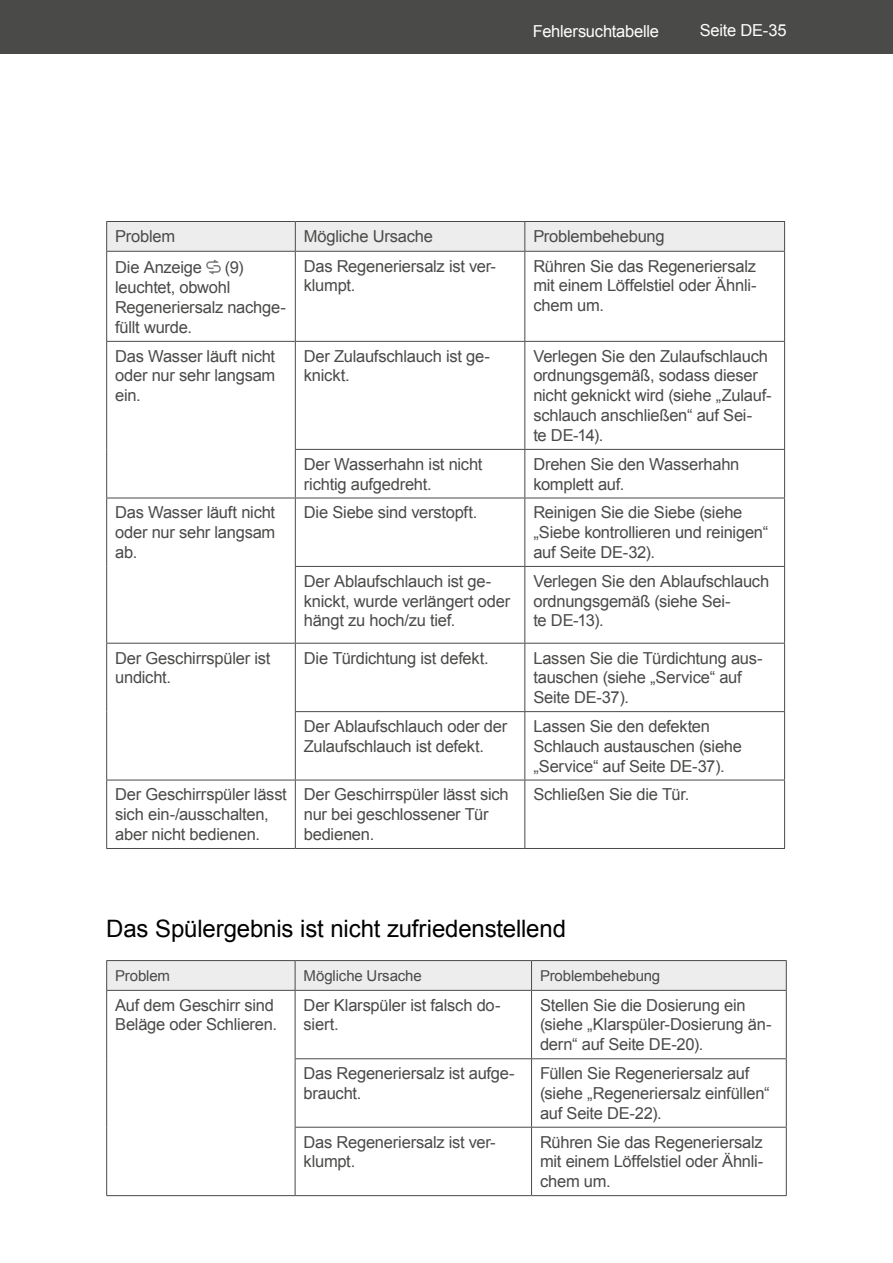
<style>
.page{position:relative;width:893px;height:1263px;background:#fff}
.page>*{position:absolute;margin:0;border:0;box-sizing:border-box;transform-origin:0 0}
.t1{font:24px "Arial";letter-spacing:-.005em;color:#000}
.t2{font:16.5px/19.8px "Arial";letter-spacing:-.015em;color:#4a4a49}
.t3{font:16.5px "Arial";letter-spacing:-.015em;color:#fff}
.t4{font:15px "Arial";letter-spacing:-.01em;color:#4a4a49}
</style>
<div class="page">
<div style="left:0;top:0;width:893px;height:54px;background:#4a4a49"></div>
<hr style="left:295px;top:252px;width:1px;height:89px;background:#4a4a49">
<hr style="left:524px;top:252px;width:1px;height:89px;background:#4a4a49">
<hr style="left:106px;top:341px;width:189px;height:1px;background:#4a4a49">
<hr style="left:295px;top:341px;width:230px;height:1px;background:#4a4a49">
<hr style="left:295px;top:342px;width:1px;height:107px;background:#4a4a49">
<hr style="left:525px;top:341px;width:260px;height:1px;background:#4a4a49">
<hr style="left:524px;top:342px;width:1px;height:107px;background:#4a4a49">
<hr style="left:295px;top:449px;width:230px;height:1px;background:#4a4a49">
<hr style="left:295px;top:450px;width:1px;height:48px;background:#4a4a49">
<hr style="left:525px;top:449px;width:260px;height:1px;background:#4a4a49">
<hr style="left:524px;top:450px;width:1px;height:48px;background:#4a4a49">
<hr style="left:106px;top:498px;width:189px;height:1px;background:#4a4a49">
<hr style="left:295px;top:498px;width:230px;height:1px;background:#4a4a49">
<hr style="left:295px;top:498px;width:1px;height:68px;background:#4a4a49">
<hr style="left:525px;top:498px;width:260px;height:1px;background:#4a4a49">
<hr style="left:524px;top:498px;width:1px;height:68px;background:#4a4a49">
<hr style="left:295px;top:566px;width:230px;height:1px;background:#4a4a49">
<hr style="left:295px;top:567px;width:1px;height:76px;background:#4a4a49">
<hr style="left:525px;top:566px;width:260px;height:1px;background:#4a4a49">
<hr style="left:524px;top:567px;width:1px;height:76px;background:#4a4a49">
<hr style="left:106px;top:643px;width:189px;height:1px;background:#4a4a49">
<hr style="left:295px;top:643px;width:230px;height:1px;background:#4a4a49">
<hr style="left:295px;top:643px;width:1px;height:68px;background:#4a4a49">
<hr style="left:525px;top:643px;width:260px;height:1px;background:#4a4a49">
<hr style="left:524px;top:643px;width:1px;height:68px;background:#4a4a49">
<hr style="left:295px;top:711px;width:230px;height:1px;background:#4a4a49">
<hr style="left:295px;top:712px;width:1px;height:68px;background:#4a4a49">
<hr style="left:525px;top:711px;width:260px;height:1px;background:#4a4a49">
<hr style="left:524px;top:712px;width:1px;height:68px;background:#4a4a49">
<hr style="left:106px;top:780px;width:189px;height:1px;background:#4a4a49">
<hr style="left:295px;top:780px;width:230px;height:1px;background:#4a4a49">
<hr style="left:295px;top:780px;width:1px;height:68px;background:#4a4a49">
<hr style="left:525px;top:780px;width:260px;height:1px;background:#4a4a49">
<hr style="left:524px;top:780px;width:1px;height:68px;background:#4a4a49">
<hr style="left:106px;top:848px;width:189px;height:1px;background:#4a4a49">
<hr style="left:295px;top:848px;width:230px;height:1px;background:#4a4a49">
<hr style="left:525px;top:848px;width:260px;height:1px;background:#4a4a49">
<hr style="left:295px;top:251px;width:230px;height:1px;background:#4a4a49">
<hr style="left:525px;top:251px;width:260px;height:1px;background:#4a4a49">
<svg style="left:106px;top:221px;width:679px;height:30px;background:#e5e5e5"></svg>
<hr style="left:106px;top:251px;width:189px;height:1px;background:#4a4a49">
<hr style="left:106px;top:252px;width:1px;height:89px;background:#4a4a49">
<hr style="left:784px;top:252px;width:1px;height:89px;background:#4a4a49">
<hr style="left:106px;top:342px;width:1px;height:107px;background:#4a4a49">
<hr style="left:784px;top:342px;width:1px;height:107px;background:#4a4a49">
<hr style="left:106px;top:449px;width:1px;height:49px;background:#4a4a49">
<hr style="left:784px;top:450px;width:1px;height:48px;background:#4a4a49">
<hr style="left:106px;top:498px;width:1px;height:68px;background:#4a4a49">
<hr style="left:784px;top:498px;width:1px;height:68px;background:#4a4a49">
<hr style="left:106px;top:566px;width:1px;height:77px;background:#4a4a49">
<hr style="left:784px;top:567px;width:1px;height:76px;background:#4a4a49">
<hr style="left:106px;top:643px;width:1px;height:69px;background:#4a4a49">
<hr style="left:784px;top:643px;width:1px;height:68px;background:#4a4a49">
<hr style="left:106px;top:712px;width:1px;height:68px;background:#4a4a49">
<hr style="left:784px;top:712px;width:1px;height:68px;background:#4a4a49">
<hr style="left:106px;top:780px;width:1px;height:68px;background:#4a4a49">
<hr style="left:784px;top:780px;width:1px;height:68px;background:#4a4a49">
<svg style="left:206px;top:260px;width:15px;height:14px"></svg>
<hr style="left:295px;top:991px;width:1px;height:67px;background:#4a4a49">
<hr style="left:531px;top:991px;width:1px;height:67px;background:#4a4a49">
<hr style="left:295px;top:1058px;width:236px;height:1px;background:#4a4a49">
<hr style="left:295px;top:1059px;width:1px;height:68px;background:#4a4a49">
<hr style="left:531px;top:1058px;width:256px;height:1px;background:#4a4a49">
<hr style="left:531px;top:1059px;width:1px;height:68px;background:#4a4a49">
<hr style="left:295px;top:1127px;width:236px;height:1px;background:#4a4a49">
<hr style="left:295px;top:1127px;width:1px;height:68px;background:#4a4a49">
<hr style="left:531px;top:1127px;width:256px;height:1px;background:#4a4a49">
<hr style="left:531px;top:1127px;width:1px;height:68px;background:#4a4a49">
<hr style="left:295px;top:1195px;width:236px;height:1px;background:#4a4a49">
<hr style="left:531px;top:1195px;width:256px;height:1px;background:#4a4a49">
<hr style="left:106px;top:1195px;width:189px;height:1px;background:#4a4a49">
<svg style="left:106px;top:960px;width:681px;height:30px;background:#e5e5e5"></svg>
<hr style="left:106px;top:990px;width:189px;height:1px;background:#4a4a49">
<hr style="left:295px;top:990px;width:236px;height:1px;background:#4a4a49">
<hr style="left:531px;top:990px;width:256px;height:1px;background:#4a4a49">
<hr style="left:106px;top:991px;width:1px;height:68px;background:#4a4a49">
<hr style="left:786px;top:991px;width:1px;height:67px;background:#4a4a49">
<hr style="left:106px;top:1059px;width:1px;height:68px;background:#4a4a49">
<hr style="left:786px;top:1059px;width:1px;height:68px;background:#4a4a49">
<hr style="left:106px;top:1127px;width:1px;height:68px;background:#4a4a49">
<hr style="left:786px;top:1127px;width:1px;height:68px;background:#4a4a49">
<p class="t3" style="left:533px;top:21px;width:128px">Fehlersuchtabelle</p>
<p class="t3" style="left:700px;top:20px;width:88px">Seite DE-35</p>
<p class="t2" style="left:115px;top:227px;width:61px">Problem</p>
<p class="t2" style="left:304px;top:227px;width:131px">Mögliche Ursache</p>
<p class="t2" style="left:533px;top:227px;width:133px">Problembehebung</p>
<p class="t2" style="left:115px;top:258px;width:88px">Die Anzeige</p>
<p class="t2" style="left:115px;top:258px;width:172px;text-indent:110px">(9) leuchtet, obwohl<br>Regeneriersalz nachge&shy;füllt wurde.</p>
<p class="t2" style="left:304px;top:256px;width:194px">Das Regeneriersalz ist ver&shy;klumpt.</p>
<p class="t2" style="left:533px;top:256px;width:225px;text-align:justify">Rühren Sie das Regeneriersalz mit einem Löffelstiel oder Ähnli&shy;chem um.</p>
<p class="t2" style="left:115px;top:346px;width:162px;text-align:justify">Das Wasser läuft nicht oder nur sehr langsam ein.</p>
<p class="t2" style="left:304px;top:346px;width:188px">Der Zulaufschlauch ist ge&shy;knickt.</p>
<p class="t2" style="left:533px;top:346px;width:240px">Verlegen Sie den Zulaufschlauch ordnungsgemäß, sodass dieser nicht geknickt wird (siehe „Zulauf&shy;schlauch anschließen“ auf Sei-<br>te DE-14).</p>
<p class="t2" style="left:304px;top:454px;width:180px">Der Wasserhahn ist nicht richtig aufgedreht.</p>
<p class="t2" style="left:533px;top:454px;width:208px">Drehen Sie den Wasserhahn komplett auf.</p>
<p class="t2" style="left:115px;top:503px;width:162px;text-align:justify">Das Wasser läuft nicht oder nur sehr langsam ab.</p>
<p class="t2" style="left:304px;top:503px;width:175px">Die Siebe sind verstopft.</p>
<p class="t2" style="left:533px;top:503px;width:236px">Reinigen Sie die Siebe (siehe „Siebe kontrollieren und reinigen“ auf Seite DE-32).</p>
<p class="t2" style="left:304px;top:571px;width:208px">Der Ablaufschlauch ist ge&shy;knickt, wurde verlängert oder hängt zu hoch/zu tief.</p>
<p class="t2" style="left:533px;top:571px;width:237px">Verlegen Sie den Ablaufschlauch ordnungsgemäß (siehe Sei-<br>te DE-13).</p>
<p class="t2" style="left:115px;top:648px;width:157px">Der Geschirrspüler ist undicht.</p>
<p class="t2" style="left:304px;top:648px;width:186px">Die Türdichtung ist defekt.</p>
<p class="t2" style="left:533px;top:648px;width:231px">Lassen Sie die Türdichtung aus&shy;tauschen (siehe „Service“ auf<br>Seite DE-37).</p>
<p class="t2" style="left:304px;top:716px;width:205px">Der Ablaufschlauch oder der<br>Zulaufschlauch ist defekt.</p>
<p class="t2" style="left:533px;top:716px;width:210px">Lassen Sie den defekten<br>Schlauch austauschen (siehe „Service“ auf Seite DE-37).</p>
<p class="t2" style="left:115px;top:785px;width:173px">Der Geschirrspüler lässt sich ein-/ausschalten, aber nicht bedienen.</p>
<p class="t2" style="left:304px;top:785px;width:206px">Der Geschirrspüler lässt sich nur bei geschlossener Tür bedienen.</p>
<p class="t2" style="left:533px;top:785px;width:157px">Schließen Sie die Tür.</p>
<h1 class="t1" style="left:106px;top:913px;width:461px">Das Spülergebnis ist nicht zufriedenstellend</h1>
<p class="t4" style="left:115px;top:966px;width:56px">Problem</p>
<p class="t4" style="left:304px;top:966px;width:120px">Mögliche Ursache</p>
<p class="t4" style="left:540px;top:966px;width:122px">Problembehebung</p>
<p class="t2" style="left:115px;top:995px;width:163px">Auf dem Geschirr sind<br>Beläge oder Schlieren.</p>
<p class="t2" style="left:304px;top:995px;width:198px">Der Klarspüler ist falsch do&shy;siert.</p>
<p class="t2" style="left:540px;top:995px;width:233px">Stellen Sie die Dosierung ein (siehe „Klarspüler-Dosierung än&shy;dern“ auf Seite DE-20).</p>
<p class="t2" style="left:304px;top:1063px;width:213px">Das Regeneriersalz ist aufge&shy;braucht.</p>
<p class="t2" style="left:540px;top:1063px;width:231px">Füllen Sie Regeneriersalz auf (siehe „Regeneriersalz einfüllen“ auf Seite DE-22).</p>
<p class="t2" style="left:304px;top:1132px;width:194px">Das Regeneriersalz ist ver&shy;klumpt.</p>
<p class="t2" style="left:540px;top:1132px;width:225px;text-align:justify">Rühren Sie das Regeneriersalz mit einem Löffelstiel oder Ähnli&shy;chem um.</p>
</div>
